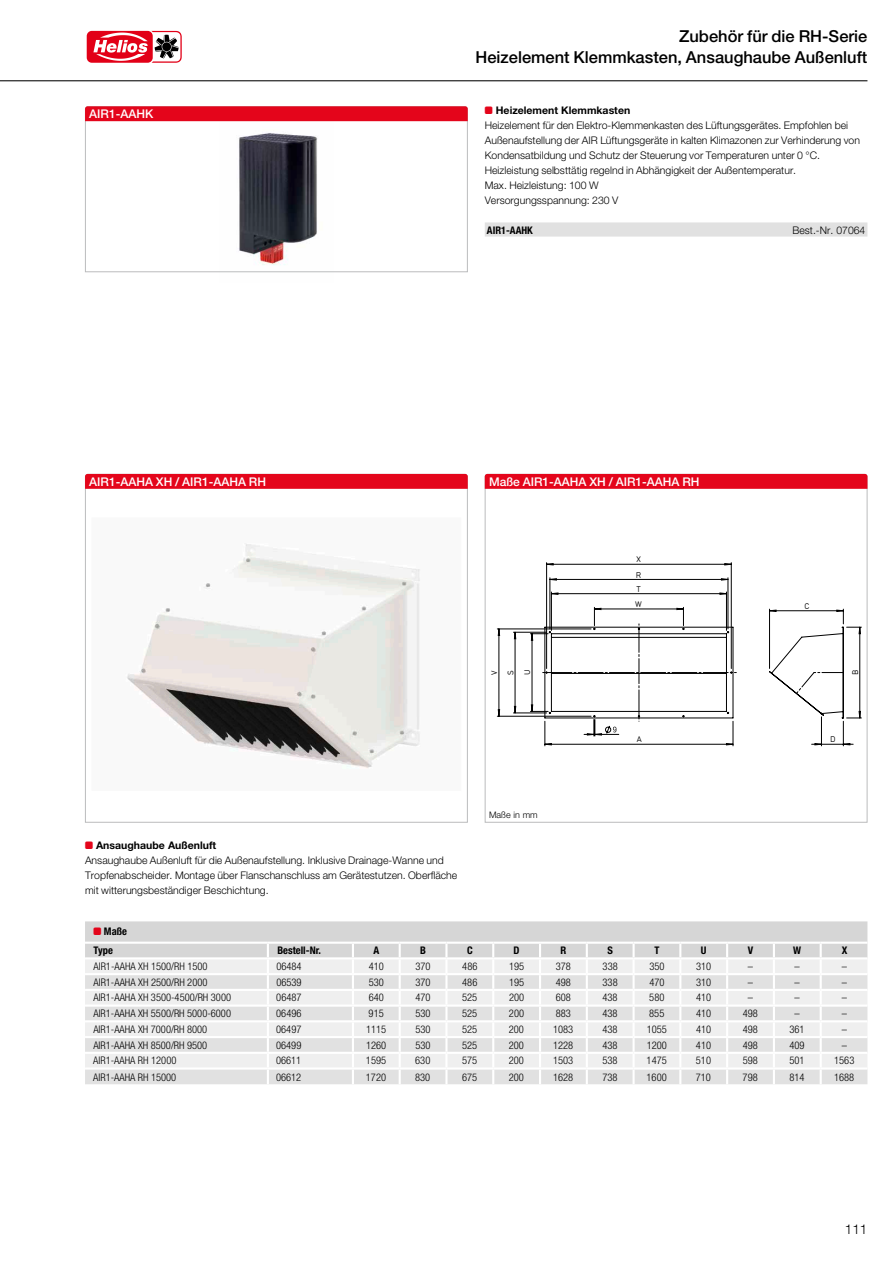
<style>
.page{position:relative;width:893px;height:1263px;background:#fff}
.page>*{position:absolute;margin:0;border:0;box-sizing:border-box;transform-origin:0 0}
.t1{font:500 16.5px/21px "Helvetica Neue LTW1 G";color:#000;text-align:right}
.t2{font:300 13.5px "Helvetica Neue LTW1 G";color:#000}
.t3{font:500 12px "Helvetica Neue LTW1 G";color:#fff}
.t4{font:300 10.5px/15px "Helvetica Neue LTW1 G";color:#000}
.t5{font:300 condensed 10.5px "Helvetica Neue LTW1 G";color:#000}
.t6{font:700 condensed 10.5px/19px "Helvetica Neue LTW1 G";color:#000}
.t7{font:300 9px "Helvetica Neue LTW1 G";color:#000}
.t8{font:7.65px/16.2px "DIN17 SB";color:#000}
.s1{font-family:"Helios";font-weight:400;color:#e4051b}
.s2{font-weight:700}
.s3{font-family:"Helios";font-weight:400;font-stretch:normal;color:#e4051b}
</style>
<div class="page">
<div style="left:485px;top:222px;width:382px;height:15px;background:#e1e1e1"></div>
<svg style="left:85px;top:921px;width:782px;height:163px"></svg>
<svg style="left:85px;top:121px;width:383px;height:152px"></svg>
<div style="left:85px;top:106px;width:383px;height:15px;background:#e4051b"></div>
<svg style="left:85px;top:489px;width:383px;height:334px"></svg>
<div style="left:85px;top:474px;width:383px;height:15px;background:#e4051b"></div>
<svg style="left:484px;top:475px;width:384px;height:348px"></svg>
<div style="left:485px;top:474px;width:382px;height:15px;background:#e4051b"></div>
<hr style="left:0;top:80px;width:867px;height:1px;background:#000">
<svg style="left:86px;top:30px;width:96px;height:33px"></svg>
<p class="t3" style="left:89px;top:107px;width:66px">AIR1-AAHK</p>
<h1 class="t1" style="left:476px;top:25px;width:393px">Zubehör für die RH-Serie<br>Heizelement Klemmkasten, Ansaughaube Außenluft</h1>
<p class="t4" style="left:485px;top:103px;width:377px"><span class="s1">B</span> <span class="s2">Heizelement Klemmkasten<br></span>Heizelement für den Elektro-Klemmenkasten des Lüftungsgerätes. Empfohlen bei Außenaufstellung der AIR Lüftungsgeräte in kalten Klimazonen zur Verhinderung von Kondensatbildung und Schutz der Steuerung vor Temperaturen unter 0 °C.<br>Heizleistung selbsttätig regelnd in Abhängigkeit der Außentemperatur.<br>Max. Heizleistung: 100 W<br>Versorgungsspannung: 230 V</p>
<p class="t6" style="left:487px;top:221px;width:47px">AIR1-AAHK</p>
<p class="t4" style="left:793px;top:223px;width:74px">Best.-Nr. 07064</p>
<p class="t3" style="left:89px;top:474px;width:178px">AIR1-AAHA XH / AIR1-AAHA RH</p>
<p class="t3" style="left:489px;top:474px;width:212px">Maße AIR1-AAHA XH / AIR1-AAHA RH</p>
<p class="t8" style="left:636px;top:551px;width:6px">X</p>
<p class="t8" style="left:636px;top:566px;width:7px">R</p>
<p class="t8" style="left:486px;top:675px;width:6px;rotate:-90deg">V<br>S</p>
<p class="t8" style="left:519px;top:675px;width:7px;rotate:-90deg">U</p>
<p class="t7" style="left:489px;top:809px;width:50px">Maße in mm</p>
<p class="t8" style="left:636px;top:581px;width:6px">T</p>
<p class="t8" style="left:635px;top:596px;width:8px">W</p>
<p class="t8" style="left:637px;top:731px;width:7px">A</p>
<p class="t8" style="left:804px;top:598px;width:6px">C</p>
<p class="t8" style="left:847px;top:675px;width:7px;rotate:-90deg">B</p>
<p class="t8" style="left:830px;top:731px;width:7px">D</p>
<p class="t4" style="left:85px;top:838px;width:374px"><span class="s1">B</span> <span class="s2">Ansaughaube Außenluft<br></span>Ansaughaube Außenluft für die Außenaufstellung. Inklusive Drainage-Wanne und Tropfenabscheider. Montage über Flanschanschluss am Gerätestutzen. Oberfläche mit witterungsbeständiger Beschichtung.</p>
<p class="t6" style="left:94px;top:922px;width:35px"><span class="s3">B</span> Maße<br>Type</p>
<p class="t6" style="left:277px;top:941px;width:45px">Bestell-Nr.</p>
<p class="t6" style="left:373px;top:941px;width:7px">A</p>
<p class="t6" style="left:420px;top:941px;width:7px">B</p>
<p class="t6" style="left:467px;top:941px;width:7px">C</p>
<p class="t6" style="left:514px;top:941px;width:8px">D</p>
<p class="t6" style="left:560px;top:941px;width:7px">R</p>
<p class="t6" style="left:607px;top:941px;width:7px">S</p>
<p class="t6" style="left:654px;top:941px;width:7px">T</p>
<p class="t6" style="left:701px;top:941px;width:7px">U</p>
<p class="t6" style="left:748px;top:941px;width:7px">V</p>
<p class="t6" style="left:793px;top:941px;width:9px">W</p>
<p class="t6" style="left:842px;top:941px;width:7px">X</p>
<p class="t5" style="left:94px;top:960px;width:115px">AIR1-AAHA XH 1500/RH 1500</p>
<p class="t5" style="left:276px;top:960px;width:27px">06484</p>
<p class="t5" style="left:369px;top:960px;width:17px">410</p>
<p class="t5" style="left:416px;top:960px;width:17px">370</p>
<p class="t5" style="left:462px;top:960px;width:17px">486</p>
<p class="t5" style="left:509px;top:960px;width:17px">195</p>
<p class="t5" style="left:556px;top:960px;width:17px">378</p>
<p class="t5" style="left:603px;top:960px;width:17px">338</p>
<p class="t5" style="left:649px;top:960px;width:17px">350</p>
<p class="t5" style="left:696px;top:960px;width:17px">310</p>
<p class="t5" style="left:748px;top:960px;width:7px">–</p>
<p class="t5" style="left:795px;top:960px;width:7px">–</p>
<p class="t5" style="left:842px;top:960px;width:7px">–</p>
<p class="t5" style="left:94px;top:976px;width:115px">AIR1-AAHA XH 2500/RH 2000</p>
<p class="t5" style="left:276px;top:976px;width:27px">06539</p>
<p class="t5" style="left:369px;top:976px;width:17px">530</p>
<p class="t5" style="left:415px;top:976px;width:17px">370</p>
<p class="t5" style="left:462px;top:976px;width:17px">486</p>
<p class="t5" style="left:509px;top:976px;width:17px">195</p>
<p class="t5" style="left:556px;top:976px;width:17px">498</p>
<p class="t5" style="left:603px;top:976px;width:17px">338</p>
<p class="t5" style="left:649px;top:976px;width:17px">470</p>
<p class="t5" style="left:696px;top:976px;width:17px">310</p>
<p class="t5" style="left:748px;top:976px;width:7px">–</p>
<p class="t5" style="left:795px;top:976px;width:7px">–</p>
<p class="t5" style="left:842px;top:976px;width:7px">–</p>
<p class="t5" style="left:93px;top:992px;width:139px">AIR1-AAHA XH 3500-4500/RH 3000</p>
<p class="t5" style="left:276px;top:992px;width:27px">06487</p>
<p class="t5" style="left:369px;top:992px;width:17px">640</p>
<p class="t5" style="left:415px;top:992px;width:17px">470</p>
<p class="t5" style="left:462px;top:992px;width:17px">525</p>
<p class="t5" style="left:509px;top:992px;width:17px">200</p>
<p class="t5" style="left:556px;top:992px;width:17px">608</p>
<p class="t5" style="left:602px;top:992px;width:17px">438</p>
<p class="t5" style="left:649px;top:992px;width:17px">580</p>
<p class="t5" style="left:696px;top:992px;width:17px">410</p>
<p class="t5" style="left:748px;top:992px;width:7px">–</p>
<p class="t5" style="left:794px;top:992px;width:7px">–</p>
<p class="t5" style="left:842px;top:992px;width:7px">–</p>
<p class="t5" style="left:93px;top:1007px;width:139px">AIR1-AAHA XH 5500/RH 5000-6000</p>
<p class="t5" style="left:276px;top:1007px;width:27px">06496</p>
<p class="t5" style="left:369px;top:1007px;width:17px">915</p>
<p class="t5" style="left:415px;top:1007px;width:17px">530</p>
<p class="t5" style="left:462px;top:1007px;width:17px">525</p>
<p class="t5" style="left:509px;top:1007px;width:17px">200</p>
<p class="t5" style="left:556px;top:1007px;width:17px">883</p>
<p class="t5" style="left:602px;top:1007px;width:17px">438</p>
<p class="t5" style="left:649px;top:1007px;width:17px">855</p>
<p class="t5" style="left:696px;top:1007px;width:17px">410</p>
<p class="t5" style="left:743px;top:1007px;width:17px">498</p>
<p class="t5" style="left:794px;top:1007px;width:7px">–</p>
<p class="t5" style="left:842px;top:1007px;width:7px">–</p>
<p class="t5" style="left:93px;top:1023px;width:115px">AIR1-AAHA XH 7000/RH 8000</p>
<p class="t5" style="left:276px;top:1023px;width:27px">06497</p>
<p class="t5" style="left:366px;top:1023px;width:22px">1115</p>
<p class="t5" style="left:415px;top:1023px;width:17px">530</p>
<p class="t5" style="left:462px;top:1023px;width:17px">525</p>
<p class="t5" style="left:509px;top:1023px;width:17px">200</p>
<p class="t5" style="left:553px;top:1023px;width:22px">1083</p>
<p class="t5" style="left:602px;top:1023px;width:17px">438</p>
<p class="t5" style="left:647px;top:1023px;width:22px">1055</p>
<p class="t5" style="left:696px;top:1023px;width:17px">410</p>
<p class="t5" style="left:743px;top:1023px;width:17px">498</p>
<p class="t5" style="left:789px;top:1023px;width:17px">361</p>
<p class="t5" style="left:842px;top:1023px;width:7px">–</p>
<p class="t5" style="left:93px;top:1039px;width:115px">AIR1-AAHA XH 8500/RH 9500</p>
<p class="t5" style="left:276px;top:1039px;width:27px">06499</p>
<p class="t5" style="left:366px;top:1039px;width:22px">1260</p>
<p class="t5" style="left:415px;top:1039px;width:17px">530</p>
<p class="t5" style="left:462px;top:1039px;width:17px">525</p>
<p class="t5" style="left:509px;top:1039px;width:17px">200</p>
<p class="t5" style="left:553px;top:1039px;width:22px">1228</p>
<p class="t5" style="left:602px;top:1039px;width:17px">438</p>
<p class="t5" style="left:647px;top:1039px;width:22px">1200</p>
<p class="t5" style="left:696px;top:1039px;width:17px">410</p>
<p class="t5" style="left:743px;top:1039px;width:17px">498</p>
<p class="t5" style="left:789px;top:1039px;width:17px">409</p>
<p class="t5" style="left:842px;top:1039px;width:7px">–</p>
<p class="t5" style="left:93px;top:1054px;width:85px">AIR1-AAHA RH 12000</p>
<p class="t5" style="left:276px;top:1054px;width:27px">06611</p>
<p class="t5" style="left:366px;top:1054px;width:22px">1595</p>
<p class="t5" style="left:415px;top:1054px;width:17px">630</p>
<p class="t5" style="left:462px;top:1054px;width:17px">575</p>
<p class="t5" style="left:509px;top:1054px;width:17px">200</p>
<p class="t5" style="left:553px;top:1054px;width:22px">1503</p>
<p class="t5" style="left:602px;top:1054px;width:17px">538</p>
<p class="t5" style="left:647px;top:1054px;width:22px">1475</p>
<p class="t5" style="left:696px;top:1054px;width:17px">510</p>
<p class="t5" style="left:743px;top:1054px;width:17px">598</p>
<p class="t5" style="left:789px;top:1054px;width:17px">501</p>
<p class="t5" style="left:834px;top:1054px;width:22px">1563</p>
<p class="t5" style="left:93px;top:1071px;width:85px">AIR1-AAHA RH 15000</p>
<p class="t5" style="left:276px;top:1071px;width:27px">06612</p>
<p class="t5" style="left:366px;top:1071px;width:22px">1720</p>
<p class="t5" style="left:415px;top:1071px;width:17px">830</p>
<p class="t5" style="left:462px;top:1071px;width:17px">675</p>
<p class="t5" style="left:509px;top:1071px;width:17px">200</p>
<p class="t5" style="left:553px;top:1071px;width:22px">1628</p>
<p class="t5" style="left:602px;top:1071px;width:17px">738</p>
<p class="t5" style="left:647px;top:1071px;width:22px">1600</p>
<p class="t5" style="left:696px;top:1071px;width:17px">710</p>
<p class="t5" style="left:743px;top:1071px;width:17px">798</p>
<p class="t5" style="left:789px;top:1071px;width:17px">814</p>
<p class="t5" style="left:834px;top:1071px;width:22px">1688</p>
<p class="t2" style="left:845px;top:1221px;width:24px">111</p>
</div>
